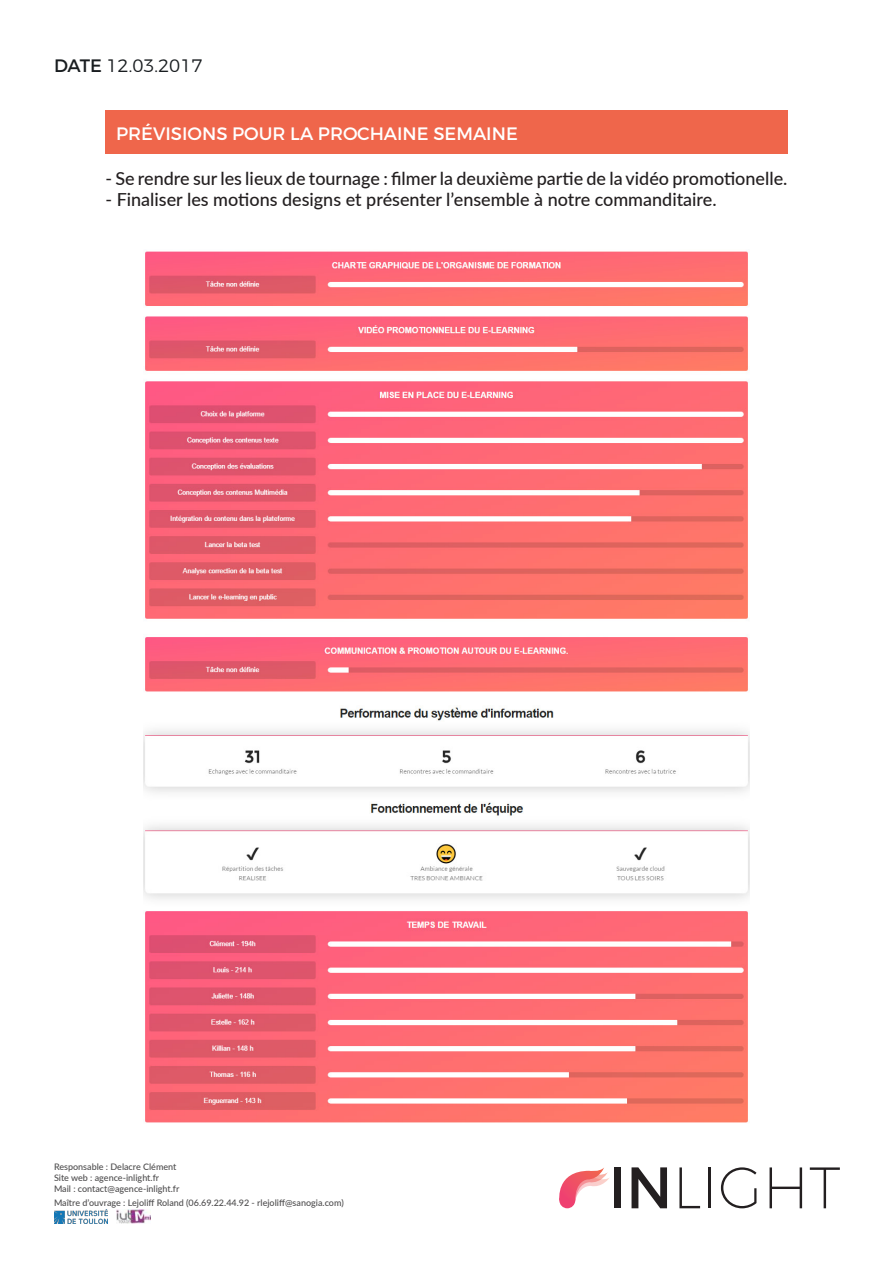
<style>
.page{position:relative;width:893px;height:1263px;background:#fff}
.page>*{position:absolute;margin:0;border:0;box-sizing:border-box;transform-origin:0 0}
.t1{font:200 58.5px "Montserrat";color:#231f20}
.t2{font:500 18px "Lato";color:#231f20}
.t3{font:18px "Montserrat";color:#fff}
.t4{font:300 18px "Montserrat";color:#191d20}
.t5{font:500 9px "Lato";color:#4e4d4e}
.s1{font-weight:400}
</style>
<div class="page">
<img style="left:54px;top:1209px;width:53px;height:14px">
<img style="left:117px;top:1209px;width:33px;height:15px">
<div style="left:559px;top:1192px;width:16px;height:16px;background:#ef4070;border-radius:50%"></div>
<svg style="left:559px;top:1168px;width:50px;height:36px"></svg>
<div style="left:105px;top:111px;width:682px;height:43px;background:#ef664b"></div>
<img style="left:144px;top:251px;width:605px;height:872px">
<p class="t4" style="left:54px;top:54px;width:150px"><span class="s1">DATE</span> 12.03.2017</p>
<p class="t3" style="left:116px;top:123px;width:403px">PRÉVISIONS POUR LA PROCHAINE SEMAINE</p>
<p class="t2" style="left:105px;top:165px;width:683px">- Se rendre sur les lieux de tournage : filmer la deuxième partie de la vidéo promotionelle.</p>
<p class="t2" style="left:105px;top:187px;width:613px">- Finaliser les motions designs et présenter l’ensemble à notre commanditaire.</p>
<p class="t5" style="left:54px;top:1160px;width:124px">Responsable : Delacre Clément</p>
<p class="t5" style="left:54px;top:1171px;width:107px">Site web : agence-inlight.fr</p>
<p class="t5" style="left:54px;top:1182px;width:127px">Mail : contact@agence-inlight.fr</p>
<p class="t5" style="left:54px;top:1196px;width:291px">Maître d’ouvrage : Lejoliff Roland (06.69.22.44.92 - rlejoliff@sanogia.com)</p>
<p class="t1" style="left:608px;top:1152px;width:234px"><span class="s1">IN</span>LIGHT</p>
</div>
